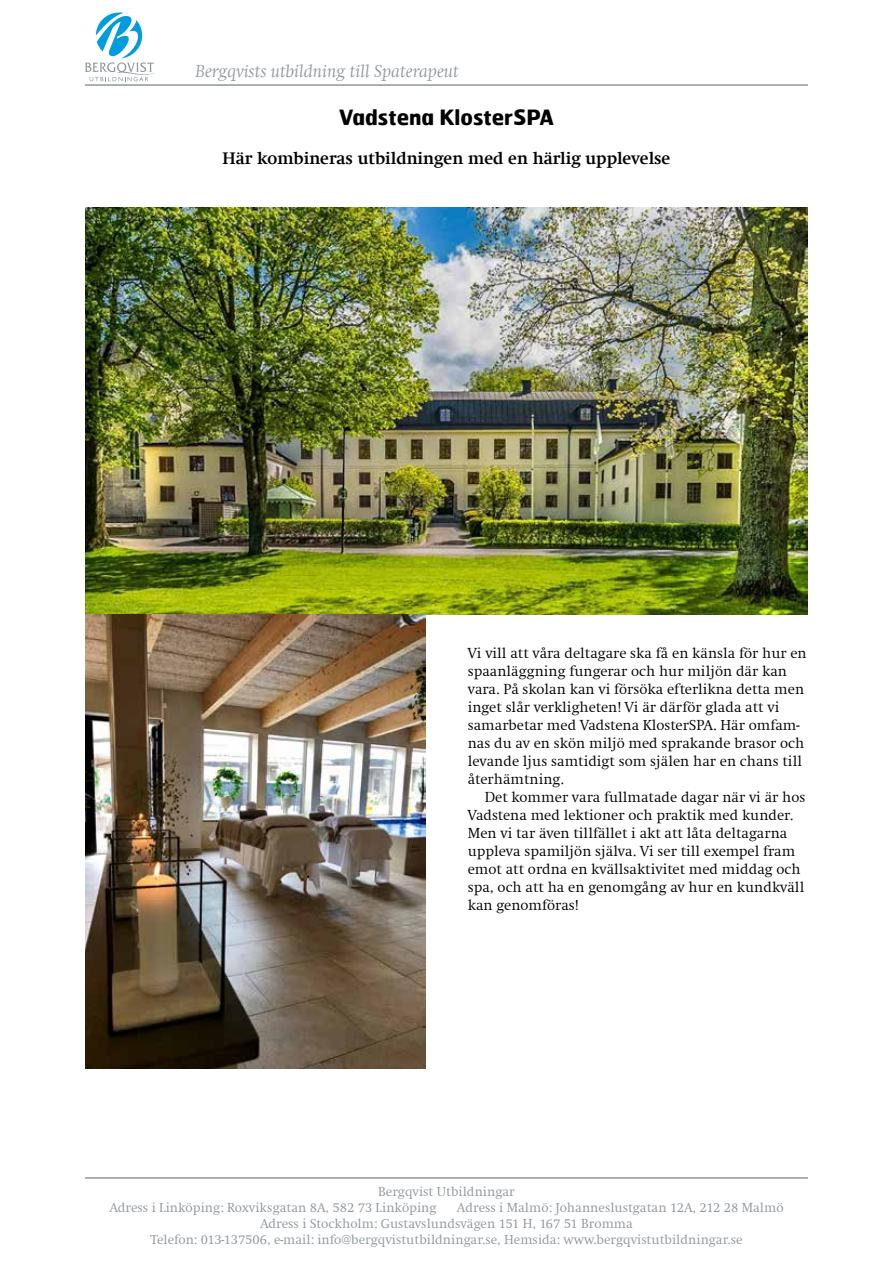
<style>
.page{position:relative;width:893px;height:1263px;background:#fff}
.page>*{position:absolute;margin:0;border:0;box-sizing:border-box;transform-origin:0 0}
.t1{font:700 21px "Hermes";color:#000}
.t2{font:italic 300 18px "Swift";color:#8f979d}
.t3{font:700 16.5px "Swift";color:#000}
.t4{font:300 15px/18px "Swift";color:#000}
.t5{font:300 13.5px/16.2px "Swift";color:#8f979d}
</style>
<div class="page">
<hr style="left:85px;top:84px;width:723px;height:2px;background:#8f979d">
<hr style="left:85px;top:1177px;width:723px;height:2px;background:#8f979d">
<svg style="left:85px;top:13px;width:69px;height:68px"></svg>
<img style="left:85px;top:208px;width:723px;height:407px">
<img style="left:85px;top:615px;width:340px;height:453px">
<p class="t2" style="left:196px;top:62px;width:265px">Bergqvists utbildning till Spaterapeut</p>
<h1 class="t1" style="left:339px;top:103px;width:216px">Vadstena KlosterSPA</h1>
<p class="t3" style="left:223px;top:149px;width:449px">Här kombineras utbildningen med en härlig upplevelse</p>
<p class="t4" style="left:468px;top:644px;width:341px">Vi vill att våra deltagare ska få en känsla för hur en spaanläggning fungerar och hur miljön där kan vara. På skolan kan vi försöka efterlikna detta men inget slår verkligheten! Vi är därför glada att vi samarbetar med Vadstena KlosterSPA. Här omfam&shy;nas du av en skön miljö med sprakande brasor och levande ljus samtidigt som själen har en chans till återhämtning.</p>
<p class="t4" style="left:468px;top:788px;width:339px;text-indent:17px">Det kommer vara fullmatade dagar när vi är hos Vadstena med lektioner och praktik med kunder.<br>Men vi tar även tillfället i akt att låta deltagarna uppleva spamiljön själva. Vi ser till exempel fram emot att ordna en kvällsaktivitet med middag och spa, och att ha en genomgång av hur en kundkväll kan genomföras!</p>
<p class="t5" style="left:109px;top:1183px;width:407px;text-indent:269px">Bergqvist Utbildningar<br>Adress i Linköping: Roxviksgatan 8A, 582 73 Linköping</p>
<p class="t5" style="left:457px;top:1199px;width:328px">Adress i Malmö: Johanneslustgatan 12A, 212 28 Malmö</p>
<p class="t5" style="left:260px;top:1216px;width:374px">Adress i Stockholm: Gustavslundsvägen 151 H, 167 51 Bromma</p>
<p class="t5" style="left:150px;top:1232px;width:594px">Telefon: 013-137506, e-mail: info@bergqvistutbildningar.se, Hemsida: www.bergqvistutbildningar.se</p>
</div>
